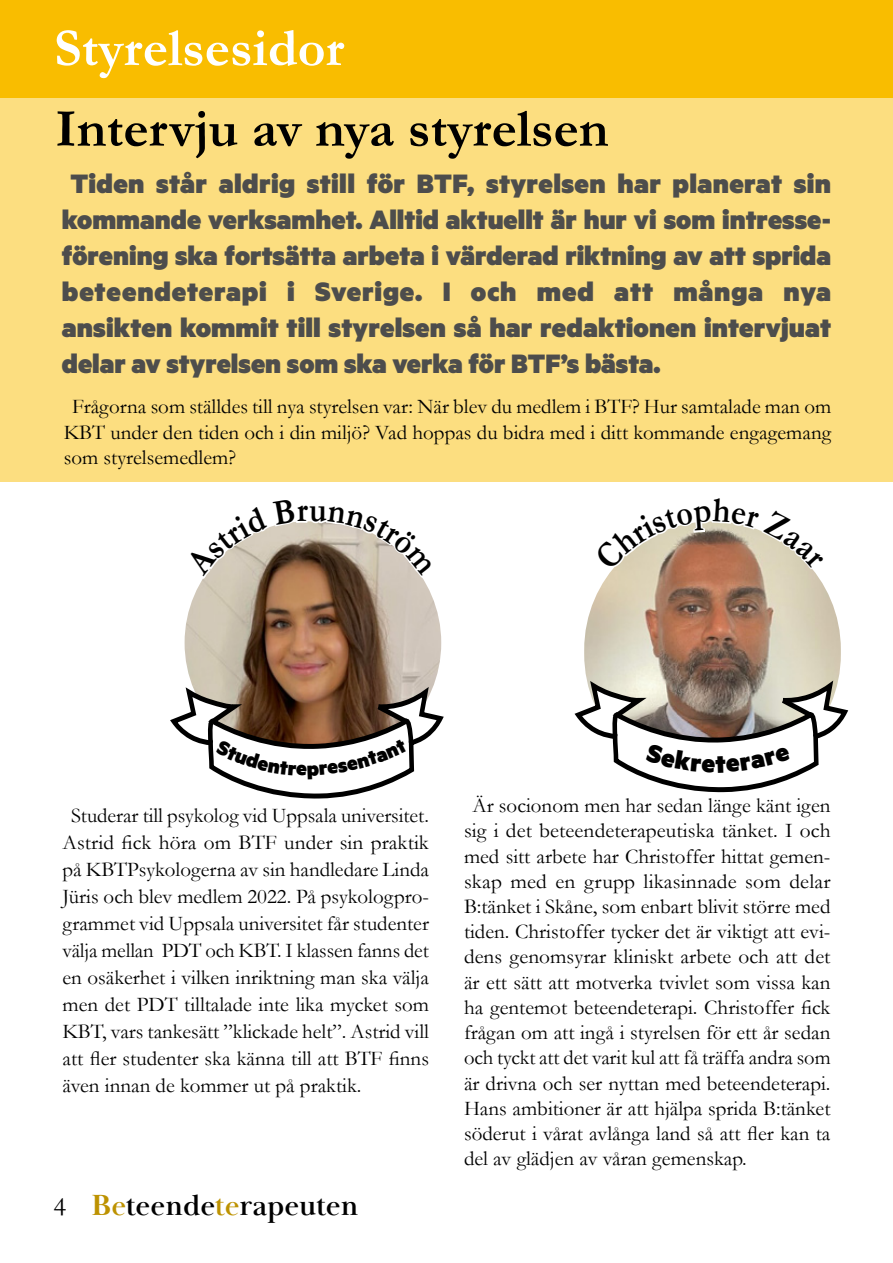
<style>
.page{position:relative;width:893px;height:1263px;background:#fff}
.page>*{position:absolute;margin:0;border:0;box-sizing:border-box;transform-origin:0 0}
.t1{font:700 54px "Garamond";color:#000}
.t2{font:700 54px "Garamond";color:#fff}
.t3{font:700 36px "Garamond";color:#000;scale:.89 1}
.t4{font:900 30px/36px "Metric";color:#4d4d4c;text-align:justify}
.t5{font:700 30px "Baskerville Display PT";color:#000}
.t6{font:21px/25.2px "Garamond";color:#000;text-align:justify}
.s1{font-family:"Garamond";font-weight:400;font-size:27px}
.s2{color:#bd9200}
</style>
<div class="page">
<div style="left:0;top:98px;width:893px;height:384px;background:#fcde80"></div>
<div style="left:0;top:0;width:893px;height:98px;background:#f9bd00"></div>
<img style="left:185px;top:521px;width:256px;height:243px;border-radius:121px">
<img style="left:584px;top:521px;width:257px;height:261px;border-radius:128px">
<svg style="left:204px;top:521px;width:104px;height:56px"></svg>
<svg style="left:327px;top:521px;width:94px;height:55px"></svg>
<svg style="left:612px;top:521px;width:201px;height:49px"></svg>
<svg style="left:575px;top:680px;width:273px;height:112px"></svg>
<svg style="left:170px;top:687px;width:274px;height:111px"></svg>
<h1 class="t2" style="left:54px;top:11px;width:292px">Styrelsesidor</h1>
<h1 class="t1" style="left:55px;top:92px;width:555px">Intervju av nya styrelsen</h1>
<p class="t4" style="left:62px;top:165px;width:771px">Tiden står aldrig still för BTF, styrelsen har planerat sin kommande verksamhet. Alltid aktuellt är hur vi som intresse&shy;förening ska fortsätta arbeta i värderad riktning av att sprida beteendeterapi i Sverige. I och med att många nya ansikten kommit till styrelsen så har redaktionen intervjuat delar av styrelsen som ska verka för BTF’s bästa.</p>
<p class="t6" style="left:64px;top:394px;width:769px;text-indent:9px">Frågorna som ställdes till nya styrelsen var: När blev du medlem i BTF? Hur samtalade man om KBT under den tiden och i din miljö? Vad hoppas du bidra med i ditt kommande engagemang som styrelsemedlem?</p>
<h2 class="t3" style="left:309px;top:485px;width:21px">u</h2>
<p class="t6" style="left:63px;top:801px;width:368px;line-height:27px;text-indent:9px">Studerar till psykolog vid Uppsala universitet.<br>Astrid fick höra om BTF under sin praktik på KBTPsykologerna av sin handledare Linda Jüris och blev medlem 2022. På psykologpro&shy;grammet vid Uppsala universitet får studenter välja mellan PDT och KBT. I klassen fanns det en osäkerhet i vilken inriktning man ska välja men det PDT tilltalade inte lika mycket som KBT, vars tankesätt ”klickade helt”. Astrid vill att fler studenter ska känna till att BTF finns även innan de kommer ut på praktik.</p>
<p class="t6" style="left:464px;top:792px;width:368px;text-indent:9px">Är socionom men har sedan länge känt igen sig i det beteendeterapeutiska tänket. I och med sitt arbete har Christoffer hittat gemen&shy;skap med en grupp likasinnade som delar B:tänket i Skåne, som enbart blivit större med tiden. Christoffer tycker det är viktigt att evi&shy;dens genomsyrar kliniskt arbete och att det är ett sätt att motverka tvivlet som vissa kan ha gentemot beteendeterapi. Christoffer fick frågan om att ingå i styrelsen för ett år sedan och tyckt att det varit kul att få träffa andra som är drivna och ser nyttan med beteendeterapi.<br>Hans ambitioner är att hjälpa sprida B:tänket söderut i vårat avlånga land så att fler kan ta del av glädjen av våran gemenskap.</p>
<h3 class="t5" style="left:53px;top:1187px;width:307px"><span class="s1">4</span> <span class="s2">Be</span>teende<span class="s2">te</span>rapeuten</h3>
</div>
